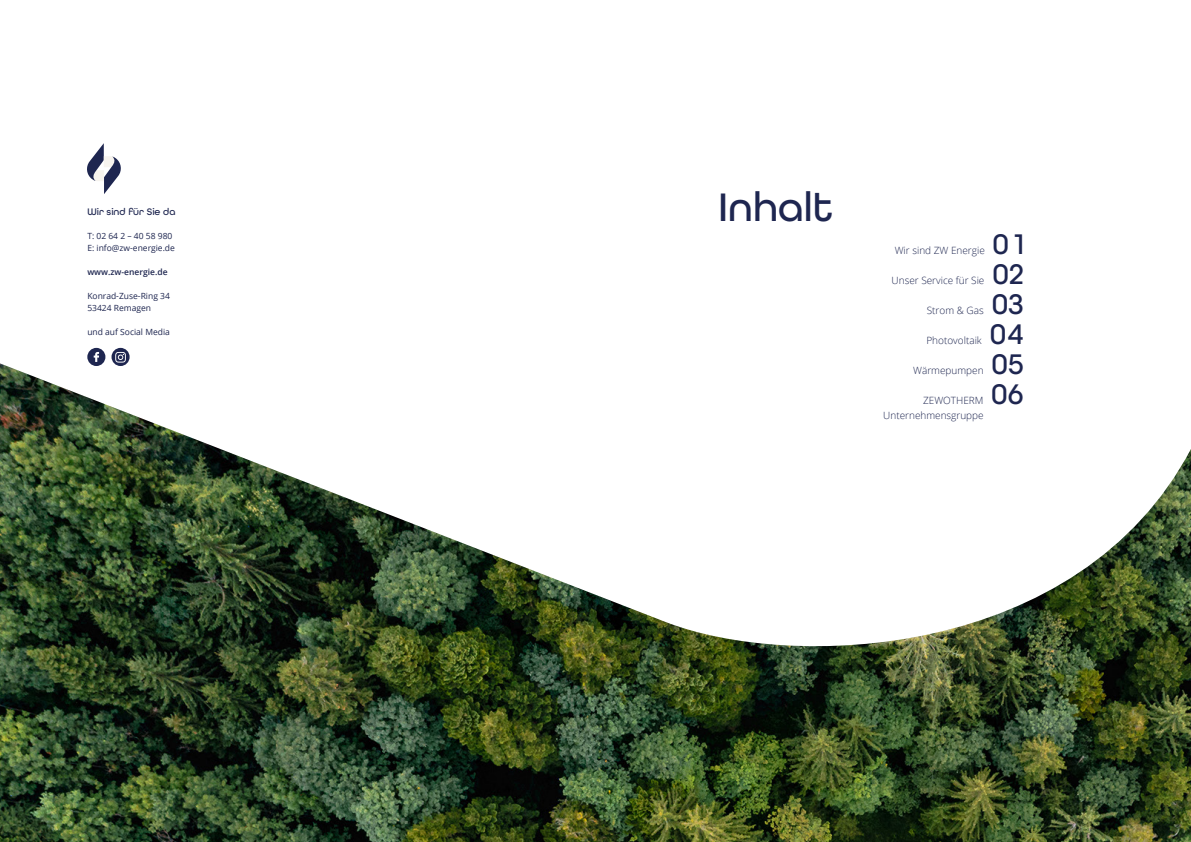
<style>
.page{position:relative;width:1191px;height:842px;background:#fff}
.page>*{position:absolute;margin:0;border:0;box-sizing:border-box;transform-origin:0 0}
.t1{font:500 42px "All Round Gothic";color:#1e2650}
.t2{font:500 30px "All Round Gothic";color:#1e2650}
.t3{font:300 10px "Open Sans";color:#1e2650}
.t4{font:500 10px "All Round Gothic";letter-spacing:.005em;color:#1e2650}
.t5{font:8.5px/12px "Open Sans";color:#1e2650}
.t6{font:600 8.5px "Open Sans";color:#1e2650}
</style>
<div class="page">
<img style="left:0;top:363px;width:1191px;height:479px">
<svg style="left:87px;top:143px;width:34px;height:51px"></svg>
<p class="t4" style="left:87px;top:205px;width:90px">Wir sind für Sie da</p>
<p class="t5" style="left:87px;top:229px;width:89px">T: 02 64 2 – 40 58 980<br>E: info@zw-energie.de</p>
<p class="t6" style="left:87px;top:266px;width:82px">www.zw-energie.de</p>
<p class="t5" style="left:87px;top:289px;width:84px">Konrad-Zuse-Ring 34<br>53424 Remagen</p>
<p class="t5" style="left:87px;top:325px;width:84px">und auf Social Media</p>
<h1 class="t1" style="left:718px;top:182px;width:117px">Inhalt</h1>
<p class="t3" style="left:894px;top:243px;width:92px">Wir sind ZW Energie</p>
<p class="t3" style="left:891px;top:273px;width:94px">Unser Service für Sie</p>
<p class="t3" style="left:926px;top:303px;width:58px">Strom &amp; Gas</p>
<h2 class="t2" style="left:992px;top:226px;width:33px">01</h2>
<h2 class="t2" style="left:992px;top:256px;width:33px">02</h2>
<h2 class="t2" style="left:991px;top:286px;width:33px">03</h2>
<p class="t3" style="left:926px;top:333px;width:57px">Photovoltaik</p>
<p class="t3" style="left:913px;top:363px;width:72px">Wärmepumpen</p>
<p class="t3" style="left:923px;top:393px;width:62px">ZEWOTHERM</p>
<h2 class="t2" style="left:989px;top:316px;width:35px">04</h2>
<h2 class="t2" style="left:991px;top:346px;width:34px">05</h2>
<h2 class="t2" style="left:991px;top:376px;width:34px">06</h2>
<p class="t3" style="left:883px;top:408px;width:102px">Unternehmensgruppe</p>
</div>
